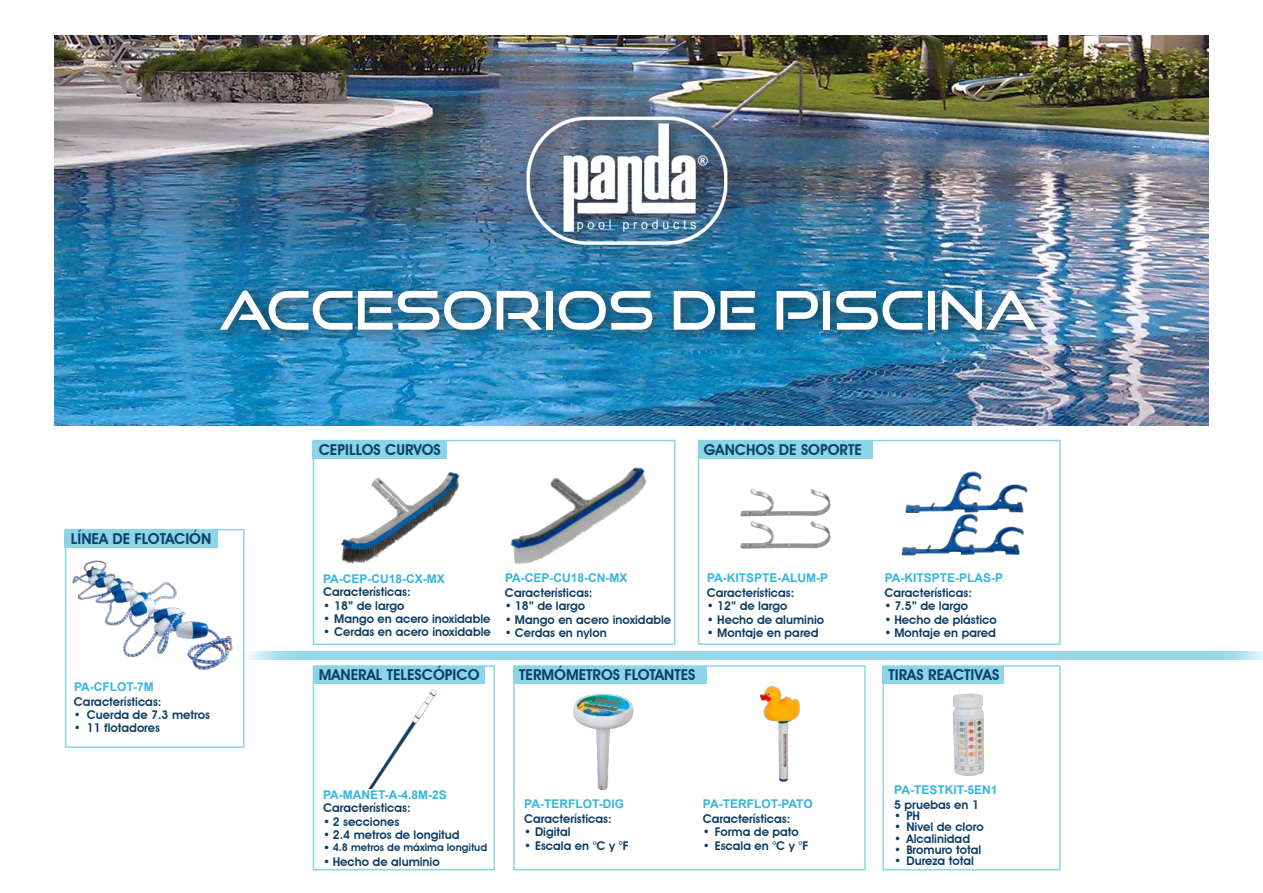
<style>
.page{position:relative;width:1263px;height:893px;background:#fff}
.page>*{position:absolute;margin:0;border:0;box-sizing:border-box;transform-origin:0 0}
.t1{font:53.25px "Good Times Rg";color:#fff}
.t2{font:600 15px "Avant Garde IT Cby BT";color:#0d3e66}
.t3{font:600 12px "Avant Garde IT Cby BT";color:#0d3e66}
.t4{font:700 12px "Arial";color:#34b5df}
.t5{font:600 10.5px "Avant Garde IT Cby BT";color:#0d3e66}
.s1{font-size:12px}
</style>
<div class="page">
<div style="left:313px;top:440px;width:362px;height:205px;border:2px solid #8bd5e9"></div>
<div style="left:313px;top:665px;width:182px;height:205px;border:2px solid #8bd5e9"></div>
<div style="left:513px;top:665px;width:353px;height:205px;border:2px solid #8bd5e9"></div>
<div style="left:698px;top:440px;width:363px;height:205px;border:2px solid #8bd5e9"></div>
<div style="left:882px;top:665px;width:179px;height:205px;border:2px solid #8bd5e9"></div>
<div style="left:313px;top:441px;width:134px;height:17px;background:#8bd5e9"></div>
<div style="left:313px;top:666px;width:171px;height:18px;background:#8bd5e9"></div>
<div style="left:513px;top:666px;width:194px;height:18px;background:#8bd5e9"></div>
<div style="left:698px;top:441px;width:174px;height:17px;background:#8bd5e9"></div>
<div style="left:882px;top:666px;width:121px;height:18px;background:#8bd5e9"></div>
<img style="left:54px;top:35px;width:1154px;height:390px">
<div style="left:211px;top:280px;width:841px;height:67px;background:#241f1f;opacity:.75"></div>
<div style="left:516px;top:106px;width:228px;height:156px;background:#241f1f;opacity:.75"></div>
<img style="left:527px;top:116px;width:201px;height:129px">
<img style="left:953px;top:693px;width:32px;height:83px">
<img style="left:341px;top:472px;width:119px;height:92px">
<img style="left:510px;top:467px;width:137px;height:97px">
<img style="left:759px;top:686px;width:41px;height:96px">
<img style="left:573px;top:693px;width:61px;height:98px">
<img style="left:368px;top:689px;width:69px;height:99px">
<img style="left:901px;top:471px;width:127px;height:85px">
<img style="left:740px;top:488px;width:91px;height:61px">
<div style="left:65px;top:529px;width:180px;height:219px;border:2px solid #8bd5e9"></div>
<div style="left:65px;top:530px;width:153px;height:17px;background:#8bd5e9"></div>
<img style="left:72px;top:560px;width:161px;height:110px">
<h1 class="t1" style="left:219px;top:278px;width:820px">ACCESORIOS de PISCINA</h1>
<p class="t2" style="left:71px;top:530px;width:142px">LÍNEA DE FLOTACIÓN</p>
<p class="t4" style="left:74px;top:679px;width:81px">PA-CFLOT-7M</p>
<p class="t3" style="left:74px;top:694px;width:89px">Características:</p>
<p class="t3" style="left:74px;top:707px;width:137px">• Cuerda de 7.3 metros</p>
<p class="t3" style="left:74px;top:721px;width:88px">• 11 flotadores</p>
<p class="t2" style="left:319px;top:441px;width:124px">CEPILLOS CURVOS</p>
<p class="t2" style="left:704px;top:441px;width:160px">GANCHOS DE SOPORTE</p>
<p class="t4" style="left:323px;top:571px;width:123px">PA-CEP-CU18-CX-MX</p>
<p class="t4" style="left:505px;top:570px;width:124px">PA-CEP-CU18-CN-MX</p>
<p class="t4" style="left:707px;top:570px;width:123px">PA-KITSPTE-ALUM-P</p>
<p class="t4" style="left:885px;top:570px;width:120px">PA-KITSPTE-PLAS-P</p>
<p class="t3" style="left:323px;top:585px;width:89px">Características:</p>
<p class="t3" style="left:323px;top:598px;width:83px">• 18” de largo</p>
<p class="t3" style="left:323px;top:611px;width:169px">• Mango en acero inoxidable</p>
<p class="t3" style="left:323px;top:625px;width:169px">• Cerdas en acero inoxidable</p>
<p class="t3" style="left:505px;top:586px;width:89px">Características:</p>
<p class="t3" style="left:505px;top:599px;width:82px">• 18” de largo</p>
<p class="t3" style="left:505px;top:612px;width:168px">• Mango en acero inoxidable</p>
<p class="t3" style="left:505px;top:626px;width:103px">• Cerdas en nylon</p>
<p class="t3" style="left:707px;top:586px;width:89px">Características:</p>
<p class="t3" style="left:707px;top:599px;width:82px">• 12” de largo</p>
<p class="t3" style="left:707px;top:612px;width:119px">• Hecho de aluminio</p>
<p class="t3" style="left:707px;top:626px;width:113px">• Montaje en pared</p>
<p class="t3" style="left:884px;top:586px;width:89px">Características:</p>
<p class="t3" style="left:884px;top:599px;width:85px">• 7.5” de largo</p>
<p class="t3" style="left:884px;top:612px;width:114px">• Hecho de plástico</p>
<p class="t3" style="left:884px;top:626px;width:113px">• Montaje en pared</p>
<p class="t2" style="left:319px;top:666px;width:162px">MANERAL TELESCÓPICO</p>
<p class="t2" style="left:519px;top:666px;width:178px">TERMÓMETROS FLOTANTES</p>
<p class="t2" style="left:888px;top:666px;width:112px">TIRAS REACTIVAS</p>
<p class="t4" style="left:323px;top:787px;width:125px">PA-MANET-A-4.8M-2S</p>
<p class="t3" style="left:323px;top:801px;width:89px">Características:</p>
<p class="t3" style="left:323px;top:814px;width:78px">• 2 secciones</p>
<p class="t3" style="left:323px;top:827px;width:138px">• 2.4 metros de longitud</p>
<p class="t5" style="left:323px;top:841px;width:165px"><span class="s1">•</span> 4.8 metros de máxima longitud</p>
<p class="t3" style="left:323px;top:854px;width:118px">• Hecho de aluminio</p>
<p class="t4" style="left:524px;top:796px;width:101px">PA-TERFLOT-DIG</p>
<p class="t4" style="left:703px;top:796px;width:111px">PA-TERFLOT-PATO</p>
<p class="t3" style="left:524px;top:811px;width:89px">Características:</p>
<p class="t3" style="left:524px;top:825px;width:48px">• Digital</p>
<p class="t3" style="left:524px;top:838px;width:106px">• Escala en °C y °F</p>
<p class="t3" style="left:703px;top:811px;width:89px">Características:</p>
<p class="t3" style="left:703px;top:825px;width:98px">• Forma de pato</p>
<p class="t3" style="left:703px;top:838px;width:107px">• Escala en °C y °F</p>
<p class="t4" style="left:894px;top:782px;width:105px">PA-TESTKIT-5EN1</p>
<p class="t3" style="left:894px;top:797px;width:86px">5 pruebas en 1</p>
<p class="t3" style="left:894px;top:809px;width:28px">• PH</p>
<p class="t3" style="left:894px;top:820px;width:91px">• Nivel de cloro</p>
<p class="t3" style="left:894px;top:831px;width:77px">• Alcalinidad</p>
<p class="t3" style="left:894px;top:842px;width:89px">• Bromuro total</p>
<p class="t3" style="left:894px;top:854px;width:81px">• Dureza total</p>
</div>
